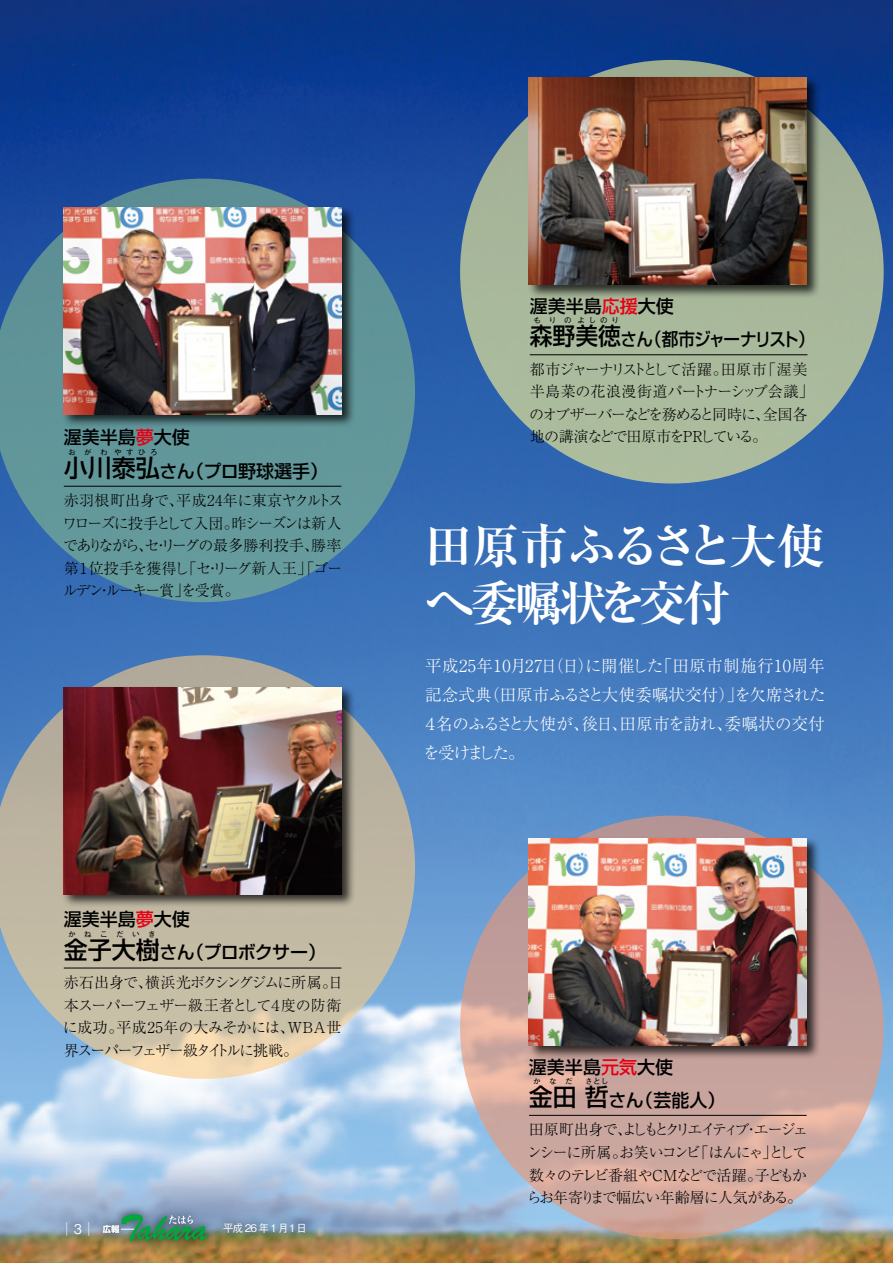
<style>
.page{position:relative;width:893px;height:1263px;background:#fff}
.page>*{position:absolute;margin:0;border:0;box-sizing:border-box;transform-origin:0 0}
.t1{font:700 48px/57px "Ryumin Pro";letter-spacing:-.08em;color:#fff}
.t2{font:500 24px "Shin Go Pro";color:#000}
.t3{font:500 24px "Shin Go Pro";color:#000;scale:.95 1}
.t4{font:500 18px "Shin Go Pro";color:#000}
.t5{font:500 18px "Shin Go Pro";letter-spacing:-.095em;color:#000;scale:.92 1}
.t6{font:500 18px "Shin Go Pro";letter-spacing:-.04em;color:#000}
.t7{font:300 16.5px/28.8px "Ryumin Pro";letter-spacing:-.06em;color:#fff;text-align:justify}
.t8{font:300 15px/22.5px "Ryumin Pro";letter-spacing:-.075em;color:#000;text-align:justify}
.t9{font:500 13.5px "Gothic BBB Pro";color:#fff}
.t10{font:500 10.5px "Gothic BBB Pro";letter-spacing:.075em;color:#fff}
.t11{font:500 7.5px "Shin Go Pro";letter-spacing:1.025em;color:#000}
.s1{color:#e60012}
.s2{font-size:24px}
</style>
<div class="page">
<img style="left:0;top:0;width:893px;height:1263px">
<svg style="left:460px;top:816px;width:424px;height:423px;fill:#c9a69e"></svg>
<svg style="left:0;top:179px;width:415px;height:423px;fill:#61969b"></svg>
<svg style="left:0;top:655px;width:415px;height:424px;fill:#c1b9a6"></svg>
<div style="left:460px;top:60px;width:424px;height:423px;background:#a9b99c;border-radius:50%"></div>
<hr style="left:529px;top:1115px;width:278px;height:1px;background:#000">
<hr style="left:64px;top:486px;width:277px;height:1px;background:#000">
<hr style="left:64px;top:968px;width:277px;height:1px;background:#000">
<hr style="left:530px;top:354px;width:277px;height:1px;background:#000">
<div style="left:527px;top:836px;width:294px;height:224px;background:#000;opacity:.75"></div>
<img style="left:529px;top:839px;width:277px;height:206px">
<div style="left:62px;top:205px;width:294px;height:224px;background:#000;opacity:.75"></div>
<img style="left:64px;top:207px;width:277px;height:207px">
<div style="left:62px;top:685px;width:294px;height:223px;background:#000;opacity:.75"></div>
<img style="left:64px;top:687px;width:277px;height:207px">
<div style="left:527px;top:75px;width:294px;height:224px;background:#000;opacity:.75"></div>
<img style="left:529px;top:77px;width:277px;height:207px">
<div style="left:57px;top:1205px;width:257px;height:45px;background:#000;opacity:.75"></div>
<svg style="left:103px;top:1214px;width:105px;height:27px"></svg>
<p class="t4" style="left:64px;top:423px;width:127px">渥美半島<span class="s1">夢</span>大使</p>
<h2 class="t2" style="left:64px;top:448px;width:73px">小川泰</h2>
<p class="t11" style="left:68px;top:446px;width:41px">おがわ</p>
<p class="t11" style="left:114px;top:446px;width:45px">やすひろ</p>
<p class="t4" style="left:136px;top:456px;width:194px"><span class="s2">弘</span>さん（プロ野球選手）</p>
<p class="t8" style="left:62px;top:488px;width:282px">赤羽根町出身で、平成24年に東京ヤクルトスワローズに投手として入団。昨シーズンは新人でありながら、セ・リーグの最多勝利投手、勝率第１位投手を獲得し「セ・リーグ新人王」「ゴールデン・ルーキー賞」を受賞。</p>
<p class="t4" style="left:64px;top:905px;width:127px">渥美半島<span class="s1">夢</span>大使</p>
<h2 class="t2" style="left:64px;top:930px;width:73px">金子大</h2>
<p class="t11" style="left:68px;top:927px;width:41px">かねこ</p>
<p class="t11" style="left:116px;top:927px;width:41px">だいき</p>
<p class="t6" style="left:136px;top:938px;width:192px"><span class="s2">樹</span>さん（プロボクサー）</p>
<p class="t8" style="left:63px;top:970px;width:282px;text-align:left">赤石出身で、横浜光ボクシングジムに所属。日本スーパーフェザー級王者として４度の防衛に成功。平成25年の大みそかには、ＷＢＡ世界スーパーフェザー級タイトルに挑戦。</p>
<p class="t9" style="left:63px;top:1218px;width:30px">│　 3 │</p>
<p class="t10" style="left:223px;top:1219px;width:85px">平成26年1月1日</p>
<p class="t4" style="left:530px;top:291px;width:145px">渥美半島<span class="s1">応援</span>大使</p>
<h2 class="t3" style="left:530px;top:316px;width:74px">森野美</h2>
<p class="t11" style="left:534px;top:314px;width:39px">もりの</p>
<p class="t11" style="left:577px;top:314px;width:43px">よしのり</p>
<p class="t5" style="left:598px;top:324px;width:237px"><span class="s2">徳</span>さん（都市ジャーナリスト）</p>
<p class="t8" style="left:529px;top:357px;width:286px;text-align:left">都市ジャーナリストとして活躍。田原市「渥美半島菜の花浪漫街道パートナーシップ会議」のオブザーバーなどを務めると同時に、全国各地の講演などで田原市をＰＲしている。</p>
<h1 class="t1" style="left:424px;top:514px;width:402px">田原市ふるさと大使へ委嘱状を交付</h1>
<p class="t7" style="left:422px;top:650px;width:405px">平成25年10月27日（日）に開催した「田原市制施行10周年記念式典（田原市ふるさと大使委嘱状交付）」を欠席された４名のふるさと大使が、後日、田原市を訪れ、委嘱状の交付を受けました。</p>
<p class="t4" style="left:529px;top:1052px;width:145px">渥美半島<span class="s1">元気</span>大使</p>
<h2 class="t2" style="left:529px;top:1077px;width:81px">金田哲</h2>
<p class="t11" style="left:533px;top:1075px;width:41px">かなだ</p>
<p class="t11" style="left:585px;top:1075px;width:25px">さとし</p>
<p class="t4" style="left:609px;top:1085px;width:118px">さん（芸能人）</p>
<p class="t8" style="left:527px;top:1117px;width:283px">田原町出身で、よしもとクリエイティブ・エージェンシーに所属。お笑いコンビ「はんにゃ」として数々のテレビ番組やＣＭなどで活躍。子どもからお年寄りまで幅広い年齢層に人気がある。</p>
</div>
